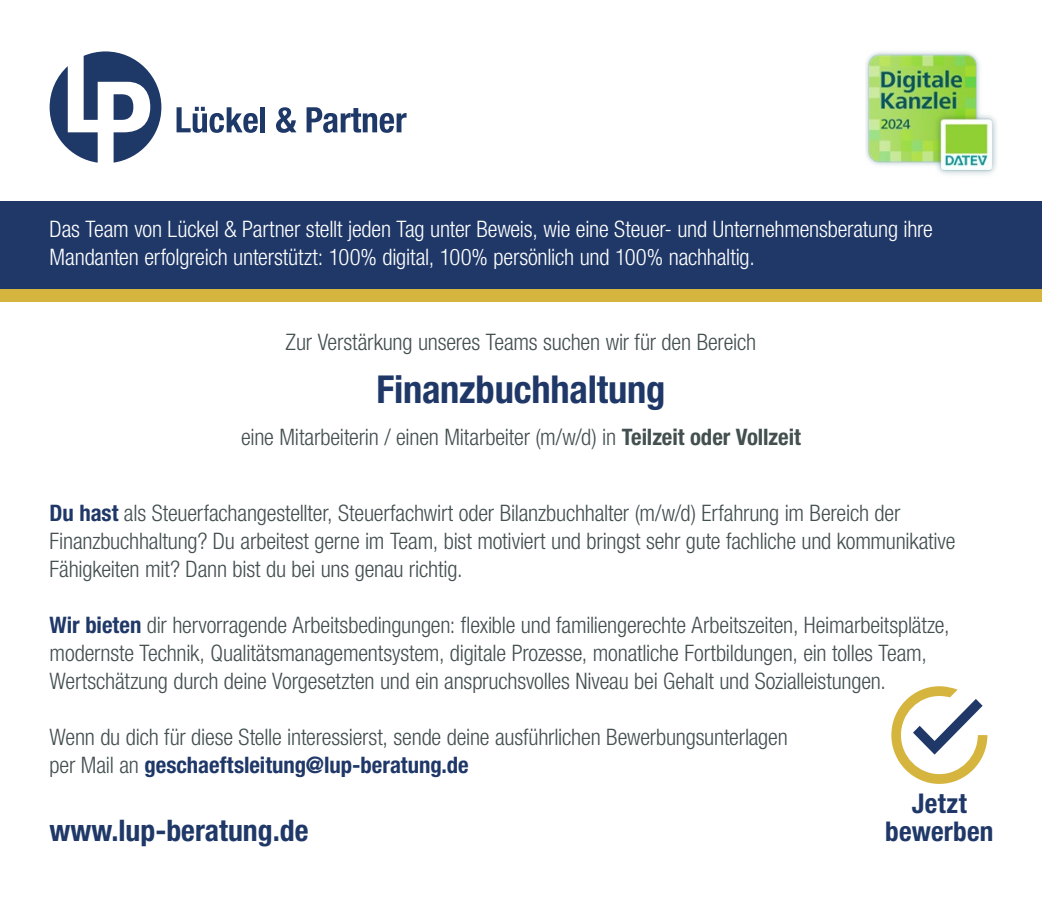
<style>
.page{position:relative;width:1042px;height:913px;background:#fff}
.page>*{position:absolute;margin:0;border:0;box-sizing:border-box;transform-origin:0 0}
.t1{font:700 condensed 38.5px "Helvetica Neue LT Pro";letter-spacing:-.005em;color:#1f3868}
.t2{font:700 condensed 29.75px "Helvetica Neue LT Pro";color:#1f3868}
.t3{font:700 condensed 27.3px/27.3px "Helvetica Neue LT Pro";letter-spacing:.01em;color:#1f3868;text-align:center}
.t4{font:300 condensed 22.75px/28px "Helvetica Neue LT Pro";letter-spacing:-.01em;color:#444f50}
.t5{font:300 condensed 22.75px/28px "Helvetica Neue LT Pro";letter-spacing:-.01em;color:#fff}
.s1{font-weight:700}
.s2{font-weight:700;color:#1f3868}
</style>
<div class="page">
<div style="left:0;top:201px;width:1042px;height:93px;background:#1f3868"></div>
<div style="left:0;top:289px;width:1042px;height:12px;background:#d6b53e"></div>
<svg style="left:891px;top:686px;width:96px;height:98px"></svg>
<svg style="left:177px;top:107px;width:81px;height:26px"></svg>
<div style="left:260px;top:107px;width:5px;height:25px;background:#1e3868"></div>
<svg style="left:276px;top:107px;width:20px;height:26px"></svg>
<svg style="left:306px;top:107px;width:100px;height:26px"></svg>
<svg style="left:50px;top:51px;width:111px;height:112px"></svg>
<img style="left:866px;top:52px;width:131px;height:123px">
<p class="t5" style="left:50px;top:215px;width:885px">Das Team von Lückel &amp; Partner stellt jeden Tag unter Beweis, wie eine Steuer- und Unternehmensberatung ihre<br>Mandanten erfolgreich unterstützt: 100% digital, 100% persönlich und 100% nachhaltig.</p>
<p class="t4" style="left:286px;top:328px;width:472px">Zur Verstärkung unseres Teams suchen wir für den Bereich</p>
<h1 class="t1" style="left:376px;top:366px;width:290px">Finanzbuchhaltung</h1>
<p class="t4" style="left:241px;top:423px;width:561px">eine Mitarbeiterin / einen Mitarbeiter (m/w/d) in <span class="s1">Teilzeit oder Vollzeit</span></p>
<p class="t4" style="left:50px;top:499px;width:907px"><span class="s2">Du hast</span> als Steuerfachangestellter, Steuerfachwirt oder Bilanzbuchhalter (m/w/d) Erfahrung im Bereich der<br>Finanzbuchhaltung? Du arbeitest gerne im Team, bist motiviert und bringst sehr gute fachliche und kommunikative<br>Fähigkeiten mit? Dann bist du bei uns genau richtig.</p>
<p class="t4" style="left:50px;top:611px;width:901px"><span class="s2">Wir bieten</span> dir hervorragende Arbeitsbedingungen: flexible und familiengerechte Arbeitszeiten, Heimarbeitsplätze, modernste Technik, Qualitätsmanagementsystem, digitale Prozesse, monatliche Fortbildungen, ein tolles Team,<br>Wertschätzung durch deine Vorgesetzten und ein anspruchsvolles Niveau bei Gehalt und Sozialleistungen.</p>
<p class="t4" style="left:50px;top:723px;width:740px">Wenn du dich für diese Stelle interessierst, sende deine ausführlichen Bewerbungsunterlagen per Mail an <span class="s2">geschaeftsleitung@lup-beratung.de</span></p>
<h2 class="t2" style="left:50px;top:813px;width:260px">www.lup-beratung.de</h2>
<p class="t3" style="left:885px;top:790px;width:110px">Jetzt bewerben</p>
</div>
